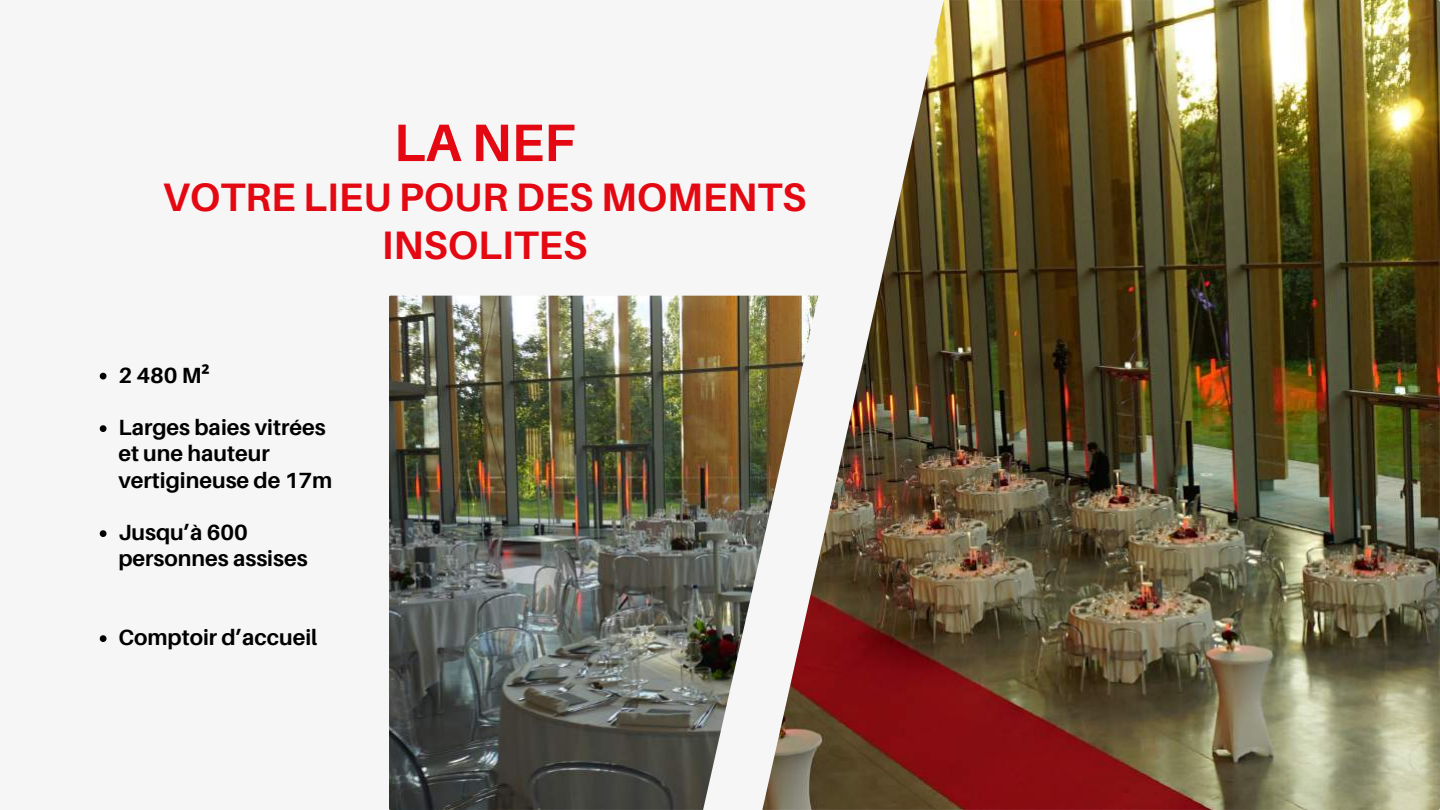
<style>
.page{position:relative;width:1440px;height:810px;background:#f6f6f6}
.page>*{position:absolute;margin:0;border:0;box-sizing:border-box;transform-origin:0 0}
.t1{font:700 52.7px "Aileron";color:#e40812}
.t2{font:700 39.7px/47.2px "Aileron";color:#e40812;text-align:center}
.t3{font:700 22px/26.2px "Aileron";color:#000}
.s1{font-family:"Noto Sans"}
</style>
<div class="page">
<img style="left:763px;top:0;width:677px;height:810px">
<svg style="left:100px;top:373px;width:6px;height:7px"></svg>
<svg style="left:100px;top:425px;width:6px;height:7px"></svg>
<svg style="left:100px;top:530px;width:6px;height:7px"></svg>
<svg style="left:100px;top:635px;width:6px;height:7px"></svg>
<img style="left:389px;top:296px;width:429px;height:514px">
<h1 class="t1" style="left:394px;top:110px;width:183px">LA NEF</h1>
<h2 class="t2" style="left:163px;top:173px;width:645px">VOTRE LIEU POUR DES MOMENTS<br>INSOLITES</h2>
<p class="t3" style="left:118px;top:361px;width:93px">2 480 M<span class="s1">²</span></p>
<p class="t3" style="left:118px;top:414px;width:216px">Larges baies vitrées et une hauteur vertigineuse de 17m</p>
<p class="t3" style="left:118px;top:519px;width:191px">Jusqu’à 600 personnes assises</p>
<p class="t3" style="left:118px;top:624px;width:201px">Comptoir d’accueil</p>
</div>
